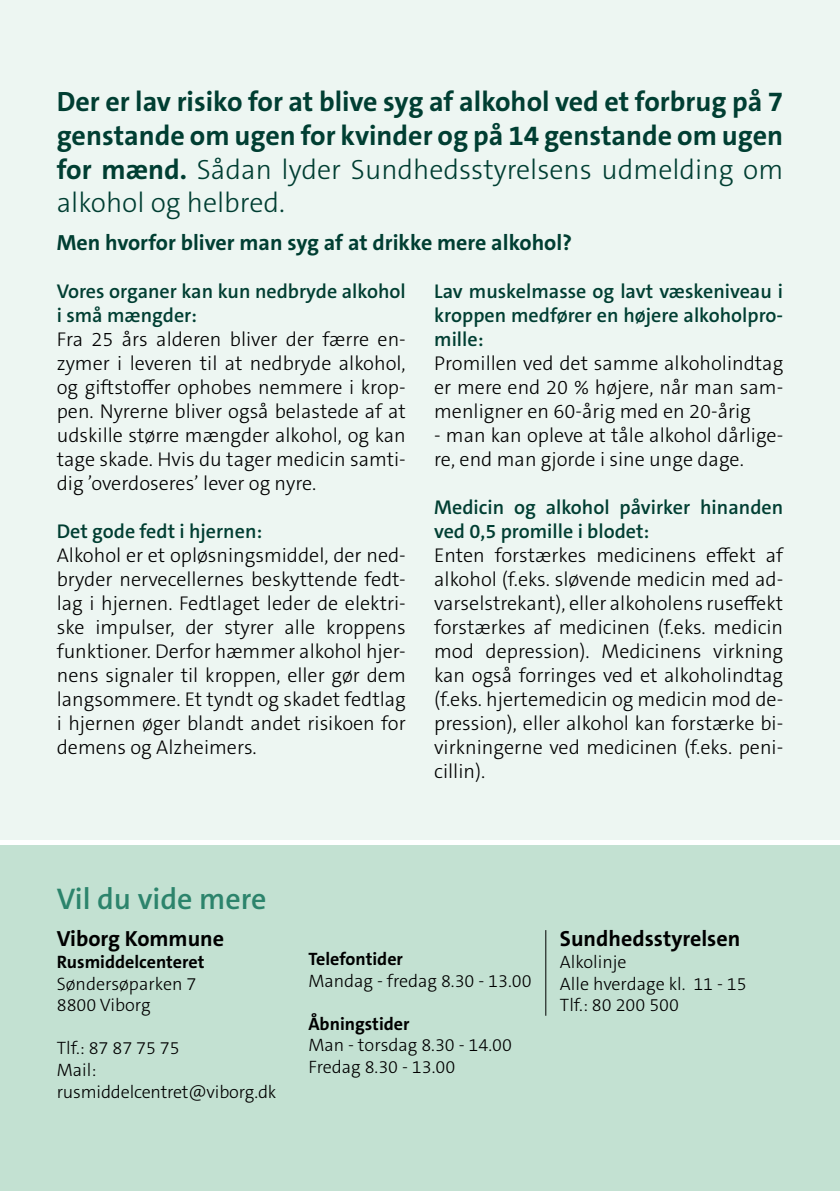
<style>
.page{position:relative;width:840px;height:1191px;background:#fff}
.page>*{position:absolute;margin:0;border:0;box-sizing:border-box;transform-origin:0 0}
.Rubrik{font:600 30px "The Sans C5";color:#2c846c}
.Rubrik-2{font:700 28px/33.6px "The Sans C5";color:#003e32;text-align:justify}
.Underrubrik{font:700 22px "The Sans C5";color:#003e32}
.Adresser_overskrift{font:700 22px "The Sans C5";color:#000}
.Brødtekst{font:300 20px/24px "The Sans C5";color:#000;text-align:justify}
.Underrubrik-2{font:600 20px/24px "The Sans C5";color:#003e32}
.Adresser{font:300 18px "The Sans C5";color:#000}
.Adresser-2{font:700 18px "The Sans C5";color:#000}
.s1{font-weight:300}
</style>
<div class="page">
<div style="left:0;top:846px;width:839px;height:345px;background:#c3e1d2"></div>
<div style="left:0;top:0;width:839px;height:839px;background:#edf6f2"></div>
<hr style="left:545px;top:930px;width:1px;height:85px;background:#000">
<p class="Rubrik-2" style="left:57px;top:85px;width:727px">Der er lav risiko for at blive syg af alkohol ved et forbrug på 7 genstande om ugen for kvinder og på 14 genstande om ugen for mænd. <span class="s1">Sådan lyder Sundhedsstyrelsens udmelding om alkohol og helbred.</span></p>
<p class="Underrubrik" style="left:57px;top:228px;width:516px">Men hvorfor bliver man syg af at drikke mere alkohol?</p>
<p class="Underrubrik-2" style="left:57px;top:279px;width:350px">Vores organer kan kun nedbryde alkohol i små mængder:</p>
<p class="Brødtekst" style="left:57px;top:327px;width:350px">Fra 25 års alderen bliver der færre en&shy;zymer i leveren til at nedbryde alkohol, og giftstoffer ophobes nemmere i krop&shy;pen. Nyrerne bliver også belastede af at udskille større mængder alkohol, og kan tage skade. Hvis du tager medicin samti&shy;dig ’overdoseres’ lever og nyre.</p>
<p class="Underrubrik-2" style="left:57px;top:519px;width:207px">Det gode fedt i hjernen:</p>
<p class="Brødtekst" style="left:57px;top:543px;width:350px">Alkohol er et opløsningsmiddel, der ned&shy;bryder nervecellernes beskyttende fedt&shy;lag i hjernen. Fedtlaget leder de elektri&shy;ske impulser, der styrer alle kroppens funktioner. Derfor hæmmer alkohol hjer&shy;nens signaler til kroppen, eller gør dem langsommere. Et tyndt og skadet fedtlag i hjernen øger blandt andet risikoen for demens og Alzheimers.</p>
<p class="Underrubrik-2" style="left:434px;top:279px;width:350px;text-align:justify">Lav muskelmasse og lavt væskeniveau i kroppen medfører en højere alkoholpro&shy;mille:</p>
<p class="Brødtekst" style="left:434px;top:351px;width:350px">Promillen ved det samme alkoholindtag er mere end 20 % højere, når man sam&shy;menligner en 60-årig med en 20-årig</p>
<p class="Brødtekst" style="left:434px;top:423px;width:350px">- man kan opleve at tåle alkohol dårlige&shy;re, end man gjorde i sine unge dage.</p>
<p class="Underrubrik-2" style="left:434px;top:495px;width:350px">Medicin og alkohol påvirker hinanden ved 0,5 promille i blodet:</p>
<p class="Brødtekst" style="left:434px;top:543px;width:350px">Enten forstærkes medicinens effekt af alkohol (f.eks. sløvende medicin med ad&shy;varselstrekant), eller alkoholens ruseffekt</p>
<p class="Brødtekst" style="left:434px;top:615px;width:350px">forstærkes af medicinen (f.eks. medicin mod depression). Medicinens virkning kan også forringes ved et alkoholindtag (f.eks. hjertemedicin og medicin mod de&shy;pression), eller alkohol kan forstærke bi&shy;virkningerne ved medicinen (f.eks. peni&shy;cillin).</p>
<p class="Rubrik" style="left:57px;top:880px;width:211px">Vil du vide mere</p>
<p class="Adresser_overskrift" style="left:57px;top:924px;width:169px">Viborg Kommune</p>
<p class="Adresser-2" style="left:57px;top:950px;width:149px">Rusmiddelcenteret</p>
<p class="Adresser" style="left:57px;top:972px;width:141px">Søndersøparken 7</p>
<p class="Adresser" style="left:57px;top:993px;width:95px">8800 Viborg</p>
<p class="Adresser" style="left:57px;top:1036px;width:124px">Tlf.: 87 87 75 75</p>
<p class="Adresser" style="left:57px;top:1058px;width:41px">Mail:</p>
<p class="Adresser" style="left:57px;top:1080px;width:221px">rusmiddelcentret@viborg.dk</p>
<p class="Adresser-2" style="left:308px;top:947px;width:96px">Telefontider</p>
<p class="Adresser" style="left:308px;top:969px;width:224px">Mandag - fredag 8.30 - 13.00</p>
<p class="Adresser-2" style="left:308px;top:1012px;width:103px">Åbningstider</p>
<p class="Adresser" style="left:308px;top:1033px;width:205px">Man - torsdag 8.30 - 14.00</p>
<p class="Adresser" style="left:308px;top:1055px;width:148px">Fredag 8.30 - 13.00</p>
<p class="Adresser_overskrift" style="left:559px;top:924px;width:182px">Sundhedsstyrelsen</p>
<p class="Adresser" style="left:559px;top:950px;width:68px">Alkolinje</p>
<p class="Adresser" style="left:559px;top:972px;width:188px">Alle hverdage kl. 11 - 15</p>
<p class="Adresser" style="left:559px;top:993px;width:120px">Tlf.: 80 200 500</p>
</div>
